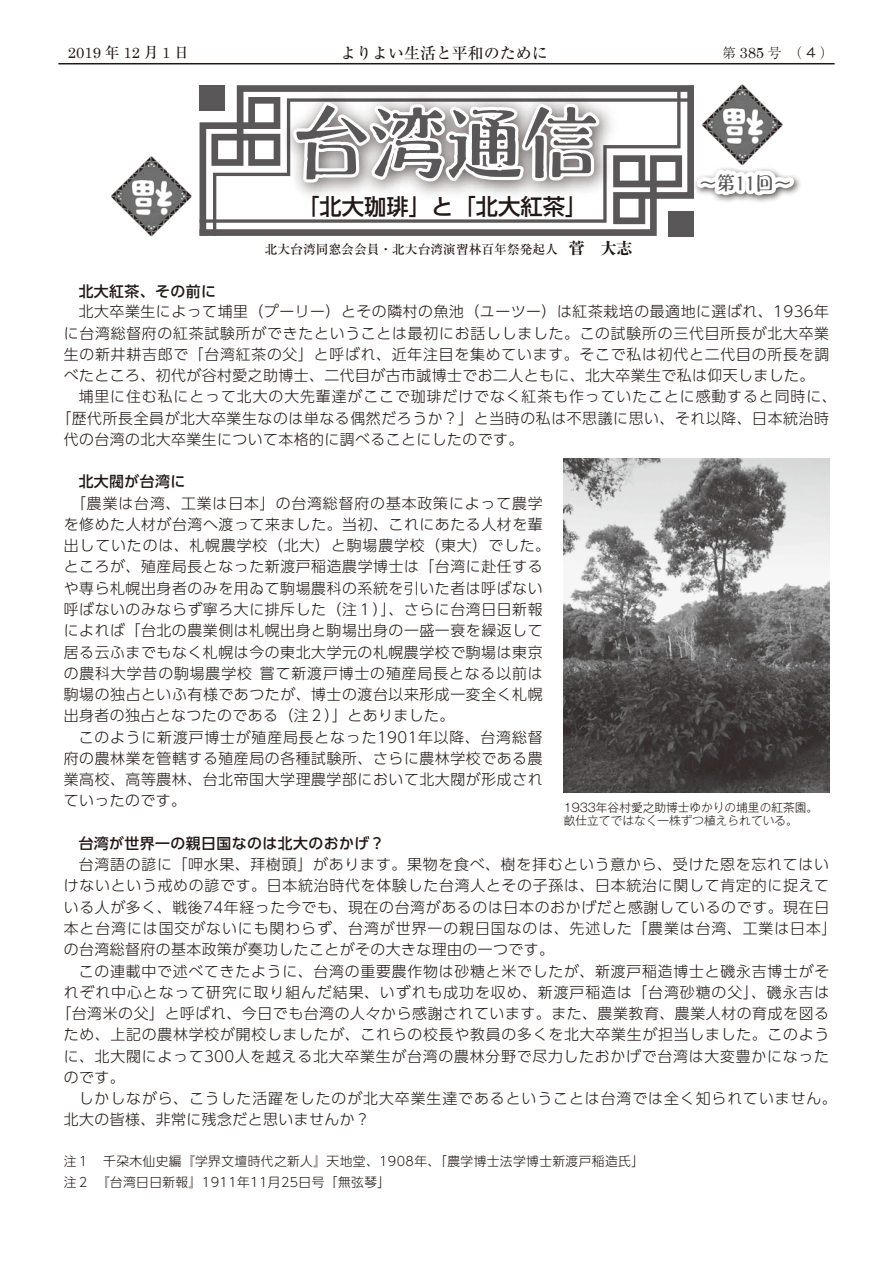
<style>
.page{position:relative;width:893px;height:1263px;background:#fff}
.page>*{position:absolute;margin:0;border:0;box-sizing:border-box;transform-origin:0 0}
.t1{font:700 76.5px "P Hasemin Std";color:#595757}
.t2{font:500 22.35px "UD Shin Go Pro";color:#221815}
.t3{font:700 18.6px "P Hasemin Std";color:#595757;scale:.96 1}
.t4{font:500 15.9px "Ryumin Pro";color:#221815}
.t5{font:800 15.9px "Ryumin Pro";color:#221815}
.t6{font:300 14.85px/21.3px "UD Shin Go Pro";letter-spacing:.045em;color:#221815}
.t7{font:300 14.85px "UD Shin Go Pro";letter-spacing:.065em;color:#221815}
.t8{font:500 14.85px "UD Shin Go Pro";letter-spacing:.03em;color:#221815}
.t9{font:14.85px "Century";color:#221815}
.t10{font:13.8px "Ryumin Pro";color:#221815}
.t11{font:300 12.75px/21.3px "UD Shin Go Pro";letter-spacing:.03em;color:#221815}
.t12{font:500 12.75px "Ryumin Pro";color:#221815}
.t13{font:300 11.7px/13.8px "Gothic MB101 Pro";color:#221815}
.s1{font-family:"Ryumin Pro";font-weight:500}
.s2{font-family:"Ryumin Pro";font-weight:300;font-size:13.8px}
.s3{font-family:"HG Maru Gothic MPRO";font-size:12.75px}
</style>
<div class="page">
<svg style="left:691px;top:168px;width:109px;height:69px"></svg>
<svg style="left:200px;top:86px;width:494px;height:150px;fill:#595757"></svg>
<svg style="left:200px;top:86px;width:480px;height:137px"></svg>
<img style="left:270px;top:85px;width:358px;height:143px">
<svg style="left:290px;top:98px;width:313px;height:88px"></svg>
<img style="left:702px;top:84px;width:81px;height:82px">
<img style="left:111px;top:156px;width:81px;height:81px">
<img style="left:564px;top:459px;width:265px;height:334px">
<hr style="left:58px;top:63px;width:777px;height:1px;background:#221815">
<p class="t9" style="left:68px;top:40px;width:123px">2019<span class="s1">年</span>12<span class="s1">月</span>1<span class="s1">日</span></p>
<p class="t4" style="left:340px;top:41px;width:209px">よりよい生活と平和のために</p>
<h1 class="t1" style="left:293px;top:89px;width:308px">台湾通信</h1>
<h2 class="t2" style="left:297px;top:188px;width:292px">「北大珈琲」と「北大紅茶「</h2>
<p class="t12" style="left:265px;top:239px;width:295px">北大台湾同窓会会員・北大台湾演習林百年祭発起人</p>
<p class="t5" style="left:569px;top:235px;width:65px">菅　大志</p>
<p class="t9" style="left:722px;top:40px;width:61px"><span class="s2">第</span> 385 <span class="s2">号</span></p>
<p class="t10" style="left:788px;top:42px;width:47px">) <span class="s3">4</span> (</p>
<p class="t3" style="left:699px;top:170px;width:98px">～第11回~</p>
<p class="t8" style="left:79px;top:279px;width:139px">北大紅茶、その前に</p>
<p class="t6" style="left:79px;top:300px;width:752px">北大卒業生によって埔里（プーリー）とその隣村の魚池（ユーツー）は紅茶栽培の最適地に選ばれ、1936年</p>
<p class="t6" style="left:64px;top:322px;width:767px">に台湾総督府の紅茶試験所ができたということは最初にお話ししました。この試験所の三代目所長が北大卒業</p>
<p class="t6" style="left:64px;top:343px;width:767px">生の新井耕吉郎で「台湾紅茶の父」と呼ばれ、近年注目を集めています。そこで私は初代と二代目の所長を調</p>
<p class="t6" style="left:64px;top:364px;width:752px">べたところ、初代が谷村愛之助博士、二代目が古市誠博士でお二人ともに、北大卒業生で私は仰天しました。</p>
<p class="t7" style="left:79px;top:385px;width:759px">埔里に住む私にとって北大の大先輩達がここで珈琲だけでなく紅茶も作っていたことに感動すると同時に、</p>
<p class="t6" style="left:56px;top:407px;width:774px">「歴代所長全員が北大卒業生なのは単なる偶然だろうか？」と当時の私は不思議に思い、それ以降、日本統治時</p>
<p class="t6" style="left:64px;top:428px;width:461px">代の台湾の北大卒業生について本格的に調べることにしたのです。</p>
<p class="t8" style="left:79px;top:470px;width:108px">北大閥が台湾に</p>
<p class="t6" style="left:71px;top:492px;width:473px">「農業は台湾、工業は日本」の台湾総督府の基本政策によって農学</p>
<p class="t6" style="left:64px;top:513px;width:480px">を修めた人材が台湾へ渡って来ました。当初、これにあたる人材を輩</p>
<p class="t6" style="left:64px;top:534px;width:488px">出していたのは、札幌農学校（北大）と駒場農学校（東大）でした。</p>
<p class="t6" style="left:64px;top:556px;width:480px">ところが、殖産局長となった新渡戸稲造農学博士は「台湾に赴任する</p>
<p class="t6" style="left:64px;top:577px;width:480px">や専ら札幌出身者のみを用ゐて駒場農科の系統を引いた者は呼ばない</p>
<p class="t6" style="left:64px;top:598px;width:480px">呼ばないのみならず寧ろ大に排斥した（注１）」、さらに台湾日日新報</p>
<p class="t6" style="left:64px;top:619px;width:480px">によれば「台北の農業側は札幌出身と駒場出身の一盛一衰を繰返して</p>
<p class="t6" style="left:64px;top:641px;width:480px">居る云ふまでもなく札幌は今の東北大学元の札幌農学校で駒場は東京</p>
<p class="t6" style="left:260px;top:662px;width:284px">嘗て新渡戸博士の殖産局長となる以前は</p>
<p class="t6" style="left:64px;top:662px;width:480px">の農科大学昔の駒場農学校<br>駒場の独占といふ有様であつたが、博士の渡台以来形成一変全く札幌出身者の独占となつたのである（注２）」とありました。</p>
<p class="t6" style="left:64px;top:726px;width:480px;text-align:justify;text-indent:15px">このように新渡戸博士が殖産局長となった1901年以降、台湾総督府の農林業を管轄する殖産局の各種試験所、さらに農林学校である農業高校、高等農林、台北帝国大学理農学部において北大閥が形成されていったのです。</p>
<p class="t8" style="left:79px;top:831px;width:308px">台湾が世界一の親日国なのは北大のおかげ?</p>
<p class="t6" style="left:64px;top:853px;width:774px;text-indent:15px">台湾語の諺に「呷水果、拜樹頭」があります。果物を食べ、樹を拝むという意から、受けた恩を忘れてはいけないという戒めの諺です。日本統治時代を体験した台湾人とその子孫は、日本統治に関して肯定的に捉えている人が多く、戦後74年経った今でも、現在の台湾があるのは日本のおかげだと感謝しているのです。現在日本と台湾には国交がないにも関わらず、台湾が世界一の親日国なのは、先述した「農業は台湾、工業は日本「の台湾総督府の基本政策が奏功したことがその大きな理由の一つです。</p>
<p class="t6" style="left:79px;top:960px;width:752px">この連載中で述べてきたように、台湾の重要農作物は砂糖と米でしたが、新渡戸稲造博士と磯永吉博士がそ</p>
<p class="t7" style="left:64px;top:980px;width:767px">れぞれ中心となって研究に取り組んだ結果、いずれも成功を収め、新渡戸稲造は「台湾砂糖の父」、磯永吉は</p>
<p class="t6" style="left:56px;top:1002px;width:774px">「台湾米の父」と呼ばれ、今日でも台湾の人々から感謝されています。また、農業教育、農業人材の育成を図る</p>
<p class="t6" style="left:64px;top:1023px;width:767px">ため、上記の農林学校が開校しましたが、これらの校長や教員の多くを北大卒業生が担当しました。このよう</p>
<p class="t6" style="left:64px;top:1045px;width:767px">に、北大閥によって300人を越える北大卒業生が台湾の農林分野で尽力したおかげで台湾は大変豊かになった</p>
<p class="t6" style="left:64px;top:1066px;width:62px">のです。</p>
<p class="t7" style="left:79px;top:1086px;width:760px">しかしながら、こうした活躍をしたのが北大卒業生達であるということは台湾では全く知られていません。</p>
<p class="t6" style="left:64px;top:1108px;width:308px">北大の皆様、非常に残念だと思いませんか?</p>
<p class="t11" style="left:64px;top:1150px;width:582px">注１　千朶木仙史編『学界文壇時代之新人』天地堂、1908年、「農学博士法学博士新渡戸稲造氏「注２　『台湾日日新報』1911年11月25日号「無弦琴「</p>
<p class="t13" style="left:564px;top:798px;width:256px">1933年谷村愛之助博士ゆかりの埔里の紅茶園。畝仕立てではなく一株ずつ植えられている。</p>
</div>
